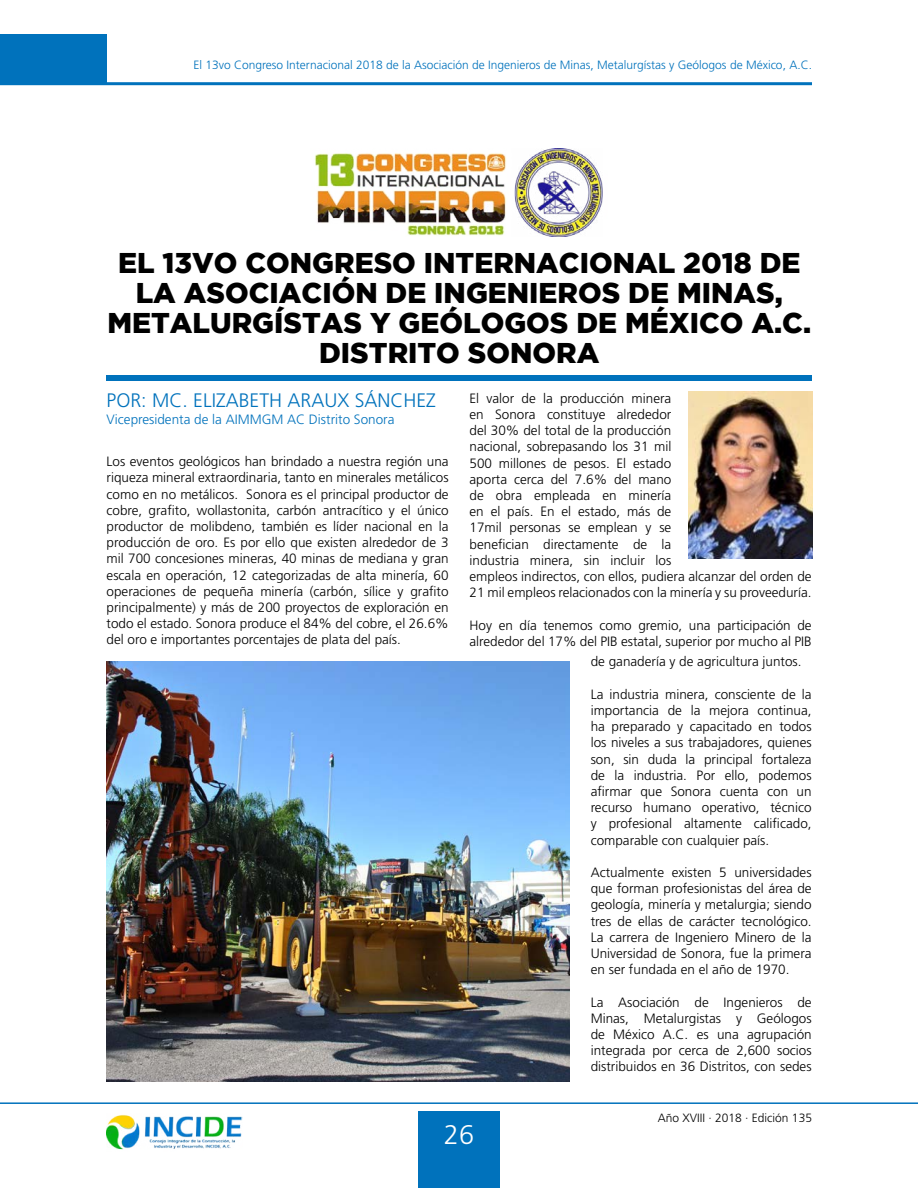
<style>
.page{position:relative;width:918px;height:1188px;background:#fff}
.page>*{position:absolute;margin:0;border:0;box-sizing:border-box;transform-origin:0 0}
.t1{font:900 28.5px/30px "Gotham";color:#000;text-align:center}
.t2{font:300 27px "Frutiger LT Std";color:#fff}
.t3{font:300 19.5px "Frutiger LT Std";color:#0072bc}
.t4{font:300 13.5px/16.2px "Frutiger LT Std";color:#000;text-align:justify}
.t5{font:300 13.5px "Frutiger LT Std";color:#0072bc}
.t6{font:300 12px "Frutiger LT Std";color:#0072bc}
.t7{font:300 12px "Frutiger LT Std";color:#000}
</style>
<div class="page">
<div style="left:0;top:35px;width:106px;height:48px;background:#0072bc"></div>
<hr style="left:0;top:82px;width:812px;height:3px;background:#0072bc">
<div style="left:418px;top:1112px;width:82px;height:76px;background:#0072bc"></div>
<img style="left:106px;top:1115px;width:136px;height:35px">
<hr style="left:0;top:1102px;width:918px;height:2px;background:#0072bc">
<img style="left:315px;top:149px;width:288px;height:88px">
<div style="left:106px;top:375px;width:706px;height:6px;background:#0072bc"></div>
<img style="left:106px;top:662px;width:463px;height:419px">
<img style="left:688px;top:392px;width:124px;height:166px">
<p class="t6" style="left:193px;top:58px;width:620px">El 13vo Congreso Internacional 2018 de la Asociación de Ingenieros de Minas, Metalurgístas y Geólogos de México, A.C.</p>
<h1 class="t1" style="left:107px;top:247px;width:705px">EL 13VO CONGRESO INTERNACIONAL 2018 DE LA ASOCIACIÓN DE INGENIEROS DE MINAS, METALURGÍSTAS Y GEÓLOGOS DE MÉXICO A.C.<br>DISTRITO SONORA</h1>
<h3 class="t3" style="left:107px;top:390px;width:331px">POR: MC. ELIZABETH ARAUX SÁNCHEZ</h3>
<p class="t5" style="left:107px;top:411px;width:289px">Vicepresidenta de la AIMMGM AC Distrito Sonora</p>
<p class="t4" style="left:107px;top:454px;width:344px">Los eventos geológicos han brindado a nuestra región una riqueza mineral extraordinaria, tanto en minerales metálicos como en no metálicos. Sonora es el principal productor de cobre, grafito, wollastonita, carbón antracítico y el único productor de molibdeno, también es líder nacional en la producción de oro. Es por ello que existen alrededor de 3 mil 700 concesiones mineras, 40 minas de mediana y gran escala en operación, 12 categorizadas de alta minería, 60 operaciones de pequeña minería (carbón, sílice y grafito principalmente) y más de 200 proyectos de exploración en todo el estado. Sonora produce el 84% del cobre, el 26.6% del oro e importantes porcentajes de plata del país.</p>
<p class="t4" style="left:470px;top:390px;width:344px;text-align:left">El valor de la producción minera<br>en Sonora constituye alrededor<br>del 30% del total de la producción<br>nacional, sobrepasando los 31 mil<br>500 millones de pesos. El estado<br>aporta cerca del 7.6% del mano<br>de obra empleada en minería<br>en el país. En el estado, más de<br>17mil personas se emplean y se<br>benefician directamente de la<br>industria minera, sin incluir los<br>empleos indirectos, con ellos, pudiera alcanzar del orden de 21 mil empleos relacionados con la minería y su proveeduría.</p>
<p class="t4" style="left:470px;top:617px;width:344px">Hoy en día tenemos como gremio, una participación de alrededor del 17% del PIB estatal, superior por mucho al PIB</p>
<p class="t4" style="left:591px;top:654px;width:212px">de ganadería y de agricultura juntos.</p>
<p class="t4" style="left:591px;top:686px;width:222px">La industria minera, consciente de la importancia de la mejora continua, ha preparado y capacitado en todos los niveles a sus trabajadores, quienes son, sin duda la principal fortaleza de la industria. Por ello, podemos afirmar que Sonora cuenta con un recurso humano operativo, técnico y profesional altamente calificado, comparable con cualquier país.</p>
<p class="t4" style="left:591px;top:864px;width:222px">Actualmente existen 5 universidades que forman profesionistas del área de geología, minería y metalurgia; siendo tres de ellas de carácter tecnológico.<br>La carrera de Ingeniero Minero de la Universidad de Sonora, fue la primera en ser fundada en el año de 1970.</p>
<p class="t4" style="left:591px;top:994px;width:222px">La Asociación de Ingenieros de Minas, Metalurgistas y Geólogos de México A.C. es una agrupación integrada por cerca de 2,600 socios distribuidos en 36 Distritos, con sedes</p>
<p class="t7" style="left:658px;top:1111px;width:156px">Año XVIII · 2018 · Edición 135</p>
<h2 class="t2" style="left:444px;top:1119px;width:32px">26</h2>
</div>
